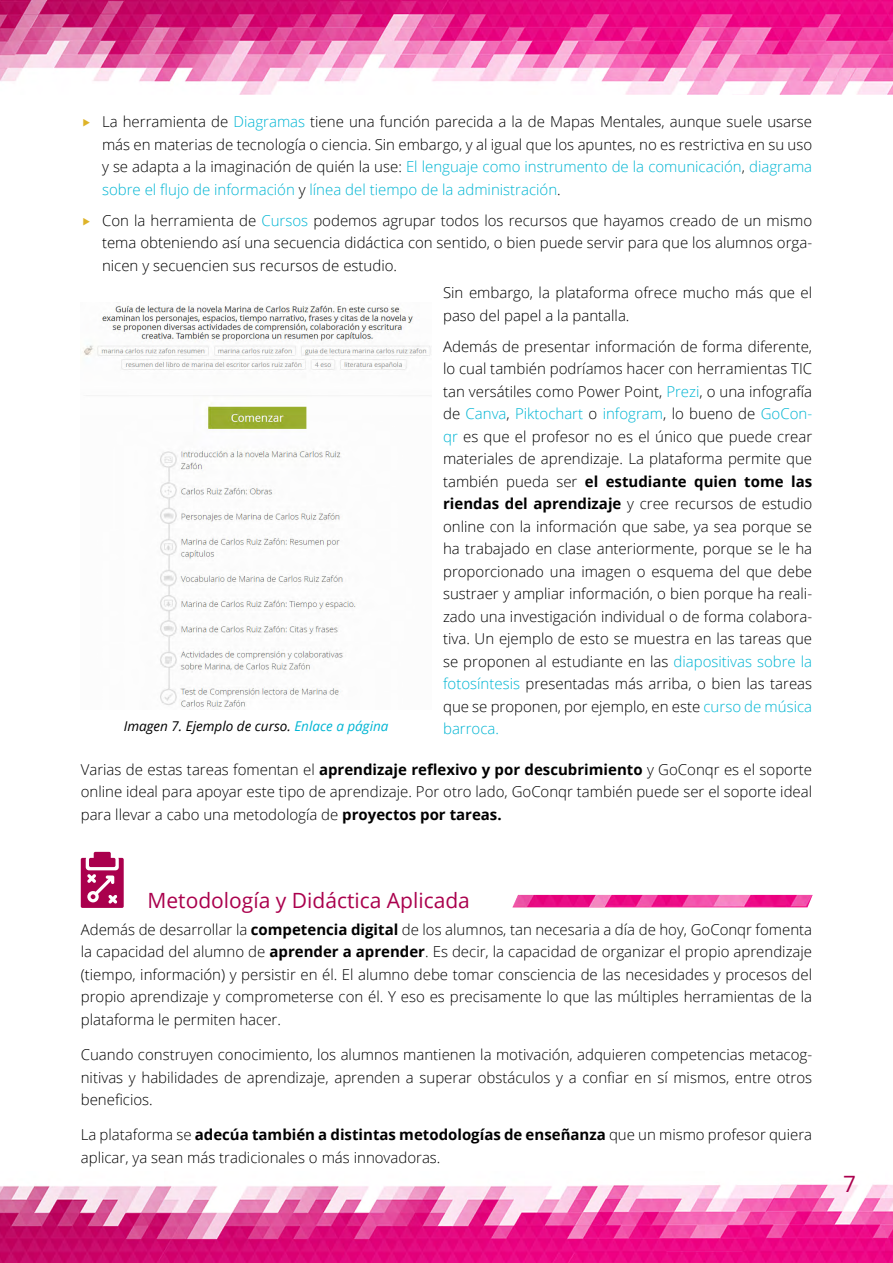
<style>
.page{position:relative;width:893px;height:1263px;background:#fff}
.page>*{position:absolute;margin:0;border:0;box-sizing:border-box;transform-origin:0 0}
.t1{font:22.5px "Open Sans";color:#aa004d}
.t2{font:21px "Open Sans";color:#aa004d}
.t3{font:300 15px/22.5px "Open Sans";color:#000;text-align:justify}
.t4{font:italic 13.5px "Open Sans";color:#000}
.s1{color:#00b5d3}
.s2{font-weight:700}
</style>
<div class="page">
<img style="left:0;top:0;width:893px;height:94px">
<img style="left:0;top:1184px;width:893px;height:79px">
<svg style="left:81px;top:852px;width:43px;height:56px"></svg>
<img style="left:512px;top:895px;width:301px;height:12px">
<img style="left:83px;top:305px;width:348px;height:403px">
<p class="t3" style="left:102px;top:110px;width:712px">La herramienta de <span class="s1">Diagramas</span> tiene una función parecida a la de Mapas Mentales, aunque suele usarse más en materias de tecnología o ciencia. Sin embargo, y al igual que los apuntes, no es restrictiva en su uso y se adapta a la imaginación de quién la use: <span class="s1">El lenguaje como instrumento de la comunicación</span>, <span class="s1">diagrama sobre el flujo de información</span> y <span class="s1">línea del tiempo de la administración</span>.</p>
<p class="t3" style="left:102px;top:208px;width:712px">Con la herramienta de <span class="s1">Cursos</span> podemos agrupar todos los recursos que hayamos creado de un mismo tema obteniendo así una secuencia didáctica con sentido, o bien puede servir para que los alumnos orga&shy;nicen y secuencien sus recursos de estudio.</p>
<p class="t3" style="left:443px;top:281px;width:371px">Sin embargo, la plataforma ofrece mucho más que el paso del papel a la pantalla.</p>
<p class="t3" style="left:443px;top:335px;width:371px">Además de presentar información de forma diferente, lo cual también podríamos hacer con herramientas TIC tan versátiles como Power Point, <span class="s1">Prezi</span>, o una infografía de <span class="s1">Canva</span>, <span class="s1">Piktochart</span> o <span class="s1">infogram</span>, lo bueno de <span class="s1">GoCon&shy;qr</span> es que el profesor no es el único que puede crear materiales de aprendizaje. La plataforma permite que también pueda ser <span class="s2">el estudiante quien tome las riendas del aprendizaje</span> y cree recursos de estudio online con la información que sabe, ya sea porque se ha trabajado en clase anteriormente, porque se le ha proporcionado una imagen o esquema del que debe sustraer y ampliar información, o bien porque ha reali&shy;zado una investigación individual o de forma colabora&shy;tiva. Un ejemplo de esto se muestra en las tareas que se proponen al estudiante en las <span class="s1">diapositivas sobre la fotosíntesis</span> presentadas más arriba, o bien las tareas que se proponen, por ejemplo, en este <span class="s1">curso de música barroca.</span></p>
<p class="t3" style="left:81px;top:758px;width:733px">Varias de estas tareas fomentan el <span class="s2">aprendizaje reflexivo y por descubrimiento</span> y GoConqr es el soporte online ideal para apoyar este tipo de aprendizaje. Por otro lado, GoConqr también puede ser el soporte ideal para llevar a cabo una metodología de <span class="s2">proyectos por tareas.</span></p>
<p class="t4" style="left:124px;top:717px;width:266px">Imagen 7. Ejemplo de curso. <span class="s1">Enlace a página</span></p>
<h2 class="t2" style="left:148px;top:886px;width:324px">Metodología y Didáctica Aplicada</h2>
<p class="t3" style="left:81px;top:918px;width:733px">Además de desarrollar la <span class="s2">competencia digital</span> de los alumnos, tan necesaria a día de hoy, GoConqr fomenta la capacidad del alumno de <span class="s2">aprender a aprender</span>. Es decir, la capacidad de organizar el propio aprendizaje (tiempo, información) y persistir en él. El alumno debe tomar consciencia de las necesidades y procesos del propio aprendizaje y comprometerse con él. Y eso es precisamente lo que las múltiples herramientas de la plataforma le permiten hacer.</p>
<p class="t3" style="left:81px;top:1043px;width:733px">Cuando construyen conocimiento, los alumnos mantienen la motivación, adquieren competencias metacog&shy;nitivas y habilidades de aprendizaje, aprenden a superar obstáculos y a confiar en sí mismos, entre otros beneficios.</p>
<p class="t3" style="left:81px;top:1123px;width:733px">La plataforma se <span class="s2">adecúa también a distintas metodologías de enseñanza</span> que un mismo profesor quiera aplicar, ya sean más tradicionales o más innovadoras.</p>
<h1 class="t1" style="left:843px;top:1168px;width:14px">7</h1>
</div>
